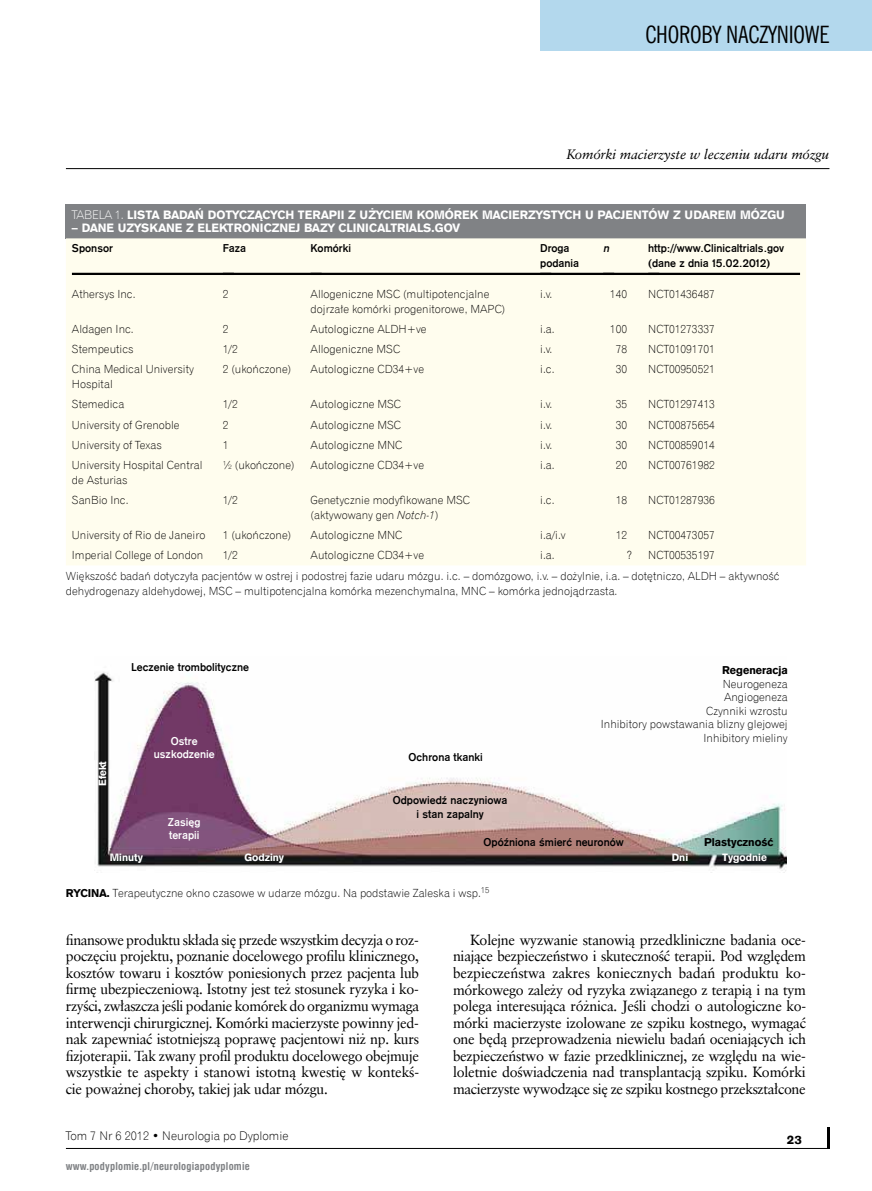
<style>
.page{position:relative;width:872px;height:1191px;background:#fff}
.page>*{position:absolute;margin:0;border:0;box-sizing:border-box;transform-origin:0 0}
.t1{font:24px "News Goth Cn EU";letter-spacing:-.01em;color:#000}
.t2{font:14.7px/16.6px "Class Garmnd EU";letter-spacing:-.02em;color:#000;text-align:justify}
.t3{font:italic 13.5px "Class Garmnd EU";color:#000}
.t4{font:12px "Gothic 725 Blk EU";color:#fff}
.t5{font:12px "Gothic 720 Lt EU";color:#000}
.t6{font:12px "Gothic 725 Blk EU";color:#000}
.t7{font:11.25px/15px "Gothic 720 Lt EU";color:#000}
.t8{font:11.25px/15px "Gothic 725 Bd EU";color:#000}
.t9{font:11.25px/13.5px "Gothic 725 Bd EU";color:#fff;text-align:center}
.t10{font:11.25px "Gothic 725 Blk EU";color:#000}
.t11{font:italic 11.25px "Gothic 725 Bd EU";color:#000}
.t12{font:700 10.5px "Swis 721 Cn EU";letter-spacing:.02em;color:#808285}
.t13{font:10.5px "Gothic 725 Blk EU";color:#fff}
.s1{font-family:"Gothic 720 Lt EU"}
.s2{font-style:italic}
.s3{font-family:"Gothic 725 Blk EU"}
</style>
<div class="page">
<hr style="left:66px;top:168px;width:763px;height:1px;background:#000">
<div style="left:540px;top:0;width:332px;height:51px;background:#b3d8ed"></div>
<hr style="left:827px;top:1127px;width:2px;height:21px;background:#000">
<hr style="left:66px;top:1148px;width:763px;height:1px;background:#000">
<div style="left:66px;top:204px;width:740px;height:34px;background:#808285"></div>
<div style="left:66px;top:238px;width:740px;height:327px;background:#fffdee"></div>
<hr style="left:72px;top:273px;width:162px;height:2px;background:#000">
<hr style="left:223px;top:273px;width:99px;height:2px;background:#000">
<hr style="left:310px;top:273px;width:241px;height:2px;background:#000">
<hr style="left:540px;top:273px;width:74px;height:2px;background:#000">
<hr style="left:603px;top:273px;width:56px;height:2px;background:#000">
<hr style="left:648px;top:273px;width:152px;height:2px;background:#000">
<img style="left:94px;top:672px;width:692px;height:199px">
<h1 class="t1" style="left:645px;top:20px;width:185px">CHOROBY NACZYNIOWE</h1>
<p class="t3" style="left:567px;top:146px;width:264px">Komórki macierzyste w leczeniu udaru mózgu</p>
<p class="t4" style="left:72px;top:207px;width:714px"><span class="s1">TABelA 1.</span> LISTA BADAŃ DOTYCZĄCYCH TERAPII Z UŻYCIEM KOMÓREK MACIERZYSTYCH U PACJENTÓW Z UDAREM MÓZGU</p>
<p class="t4" style="left:72px;top:221px;width:390px">– DANE UZYSKANE Z ELEKTRONICZNEJ BAZY CLINICALTRIALS.GOV</p>
<p class="t8" style="left:72px;top:241px;width:43px">Sponsor</p>
<p class="t8" style="left:223px;top:241px;width:25px">Faza</p>
<p class="t8" style="left:310px;top:241px;width:42px">Komórki</p>
<p class="t8" style="left:540px;top:241px;width:40px">Droga podania</p>
<p class="t11" style="left:603px;top:242px;width:10px">n</p>
<p class="t8" style="left:648px;top:241px;width:137px">http://www.Clinicaltrials.gov (dane z dnia 15.02.2012)</p>
<p class="t7" style="left:72px;top:286px;width:65px">Athersys Inc.</p>
<p class="t7" style="left:223px;top:286px;width:7px">2</p>
<p class="t7" style="left:311px;top:286px;width:196px">Allogeniczne MSC (multipotencjalne dojrzałe komórki progenitorowe, MAPC)</p>
<p class="t7" style="left:540px;top:286px;width:14px">i.v.</p>
<p class="t7" style="left:610px;top:286px;width:19px">140</p>
<p class="t7" style="left:648px;top:286px;width:68px">NCT01436487</p>
<p class="t7" style="left:72px;top:321px;width:63px">Aldagen Inc.</p>
<p class="t7" style="left:223px;top:321px;width:7px">2</p>
<p class="t7" style="left:311px;top:321px;width:117px">Autologiczne ALDH+ve</p>
<p class="t7" style="left:540px;top:321px;width:16px">i.a.</p>
<p class="t7" style="left:610px;top:321px;width:19px">100</p>
<p class="t7" style="left:648px;top:321px;width:68px">NCT01273337</p>
<p class="t7" style="left:72px;top:342px;width:63px">Stempeutics</p>
<p class="t7" style="left:223px;top:342px;width:16px">1/2</p>
<p class="t7" style="left:311px;top:342px;width:91px">Allogeniczne MSC</p>
<p class="t7" style="left:540px;top:342px;width:14px">i.v.</p>
<p class="t7" style="left:615px;top:342px;width:13px">78</p>
<p class="t7" style="left:648px;top:342px;width:68px">NCT01091701</p>
<p class="t7" style="left:72px;top:362px;width:124px">China Medical University<br>Hospital</p>
<p class="t7" style="left:223px;top:362px;width:70px">2 (ukończone)</p>
<p class="t7" style="left:311px;top:362px;width:115px">Autologiczne CD34+ve</p>
<p class="t7" style="left:540px;top:362px;width:16px">i.c.</p>
<p class="t7" style="left:615px;top:362px;width:13px">30</p>
<p class="t7" style="left:648px;top:362px;width:68px">NCT00950521</p>
<p class="t7" style="left:72px;top:397px;width:54px">Stemedica</p>
<p class="t7" style="left:223px;top:397px;width:16px">1/2</p>
<p class="t7" style="left:311px;top:397px;width:92px">Autologiczne MSC</p>
<p class="t7" style="left:540px;top:397px;width:14px">i.v.</p>
<p class="t7" style="left:615px;top:397px;width:13px">35</p>
<p class="t7" style="left:648px;top:397px;width:68px">NCT01297413</p>
<p class="t7" style="left:72px;top:417px;width:109px">University of Grenoble</p>
<p class="t7" style="left:223px;top:417px;width:7px">2</p>
<p class="t7" style="left:311px;top:417px;width:92px">Autologiczne MSC</p>
<p class="t7" style="left:540px;top:417px;width:14px">i.v.</p>
<p class="t7" style="left:615px;top:417px;width:13px">30</p>
<p class="t7" style="left:648px;top:417px;width:68px">NCT00875654</p>
<p class="t7" style="left:72px;top:437px;width:91px">University of Texas</p>
<p class="t7" style="left:223px;top:437px;width:7px">1</p>
<p class="t7" style="left:311px;top:437px;width:93px">Autologiczne MNC</p>
<p class="t7" style="left:540px;top:437px;width:14px">i.v.</p>
<p class="t7" style="left:615px;top:437px;width:13px">30</p>
<p class="t7" style="left:648px;top:437px;width:68px">NCT00859014</p>
<p class="t7" style="left:72px;top:457px;width:132px">University Hospital Central de Asturias</p>
<p class="t7" style="left:223px;top:457px;width:73px">½ (ukończone)</p>
<p class="t7" style="left:311px;top:457px;width:115px">Autologiczne CD34+ve</p>
<p class="t7" style="left:540px;top:457px;width:16px">i.a.</p>
<p class="t7" style="left:615px;top:457px;width:13px">20</p>
<p class="t7" style="left:648px;top:457px;width:68px">NCT00761982</p>
<p class="t7" style="left:72px;top:493px;width:58px">SanBio Inc.</p>
<p class="t7" style="left:223px;top:493px;width:16px">1/2</p>
<p class="t7" style="left:311px;top:493px;width:161px">Genetycznie modyfikowane MSC (aktywowany gen <span class="s2">Notch-1</span>)</p>
<p class="t7" style="left:540px;top:493px;width:16px">i.c.</p>
<p class="t7" style="left:615px;top:493px;width:13px">18</p>
<p class="t7" style="left:648px;top:493px;width:68px">NCT01287936</p>
<p class="t7" style="left:72px;top:528px;width:135px">University of Rio de Janeiro</p>
<p class="t7" style="left:223px;top:528px;width:70px">1 (ukończone)</p>
<p class="t7" style="left:311px;top:528px;width:93px">Autologiczne MNC</p>
<p class="t7" style="left:540px;top:528px;width:27px">i.a/i.v</p>
<p class="t7" style="left:615px;top:528px;width:13px">12</p>
<p class="t7" style="left:648px;top:528px;width:68px">NCT00473057</p>
<p class="t7" style="left:72px;top:548px;width:133px">Imperial College of London</p>
<p class="t7" style="left:223px;top:548px;width:16px">1/2</p>
<p class="t7" style="left:311px;top:548px;width:115px">Autologiczne CD34+ve</p>
<p class="t7" style="left:540px;top:548px;width:16px">i.a.</p>
<p class="t7" style="left:627px;top:548px;width:6px">?</p>
<p class="t7" style="left:66px;top:545px;width:715px;line-height:20.1px;text-indent:582px">NCT00535197<br>Większość badań dotyczyła pacjentów w ostrej i podostrej fazie udaru mózgu. i.c. – domózgowo, i.v. – dożylnie, i.a. – dotętniczo, AlDH – aktywność</p>
<p class="t7" style="left:66px;top:583px;width:553px">dehydrogenazy aldehydowej, MSC – multipotencjalna komórka mezenchymalna, MNC – komórka jednojądrzasta.</p>
<p class="t8" style="left:131px;top:659px;width:119px">Leczenie trombolityczne</p>
<p class="t13" style="left:96px;top:786px;width:27px;rotate:-90deg">EFEKT</p>
<p class="t9" style="left:154px;top:734px;width:63px">Ostre uszkodzenie</p>
<p class="t9" style="left:168px;top:815px;width:34px;text-align:left">Zasięg terapii</p>
<p class="t8" style="left:408px;top:749px;width:76px">Ochrona tkanki</p>
<p class="t10" style="left:722px;top:663px;width:67px">REGENERACJA</p>
<p class="t7" style="left:601px;top:677px;width:188px;line-height:13.5px;text-align:right">Neurogeneza<br>Angiogeneza<br>Czynniki wzrostu<br>Inhibitory powstawania blizny glejowej<br>Inhibitory mieliny</p>
<p class="t8" style="left:393px;top:793px;width:116px;line-height:13.5px;text-align:center">Odpowiedź naczyniowa i stan zapalny</p>
<p class="t8" style="left:483px;top:835px;width:142px">Opóźniona śmierć neuronów</p>
<p class="t10" style="left:704px;top:835px;width:71px">PLASTYCZNOŚĆ</p>
<p class="t13" style="left:110px;top:851px;width:35px">MINUTY</p>
<p class="t13" style="left:244px;top:851px;width:41px">GODZINY</p>
<p class="t13" style="left:672px;top:851px;width:18px">DNI</p>
<p class="t13" style="left:722px;top:851px;width:46px">TYGODNIE</p>
<p class="t7" style="left:66px;top:885px;width:425px"><span class="s3">RYCINA.</span> Terapeutyczne okno czasowe w udarze mózgu. Na podstawie Zaleska i wsp.<sup>15</sup></p>
<p class="t2" style="left:66px;top:931px;width:355px">finansowe produktu składa się przede wszystkim decyzja o roz&shy;poczęciu projektu, poznanie docelowego profilu klinicznego, kosztów towaru i kosztów poniesionych przez pacjenta lub firmę ubezpieczeniową. Istotny jest też stosunek ryzyka i ko&shy;rzyści, zwłaszcza jeśli podanie komórek do organizmu wymaga interwencji chirurgicznej. Komórki macierzyste powinny jed&shy;nak zapewniać istotniejszą poprawę pacjentowi niż np. kurs fizjoterapii. Tak zwany profil produktu docelowego obejmuje wszystkie te aspekty i stanowi istotną kwestię w kontekś&shy;cie poważnej choroby, takiej jak udar mózgu.</p>
<p class="t2" style="left:453px;top:931px;width:355px;text-indent:17px">Kolejne wyzwanie stanowią przedkliniczne badania oce&shy;niające bezpieczeństwo i skuteczność terapii. Pod względem bezpieczeństwa zakres koniecznych badań produktu ko&shy;mórkowego zależy od ryzyka związanego z terapią i na tym polega interesująca różnica. Jeśli chodzi o autologiczne ko&shy;mórki macierzyste izolowane ze szpiku kostnego, wymagać one będą przeprowadzenia niewielu badań oceniających ich bezpieczeństwo w fazie przedklinicznej, ze względu na wie&shy;loletnie doświadczenia nad transplantacją szpiku. Komórki macierzyste wywodzące się ze szpiku kostnego przekształcone</p>
<p class="t5" style="left:66px;top:1128px;width:224px">Tom 7 Nr 6 2012 • Neurologia po Dyplomie</p>
<p class="t6" style="left:787px;top:1132px;width:16px">23</p>
<p class="t12" style="left:66px;top:1159px;width:186px">www.podyplomie.pl/neurologiapodyplomie</p>
</div>
